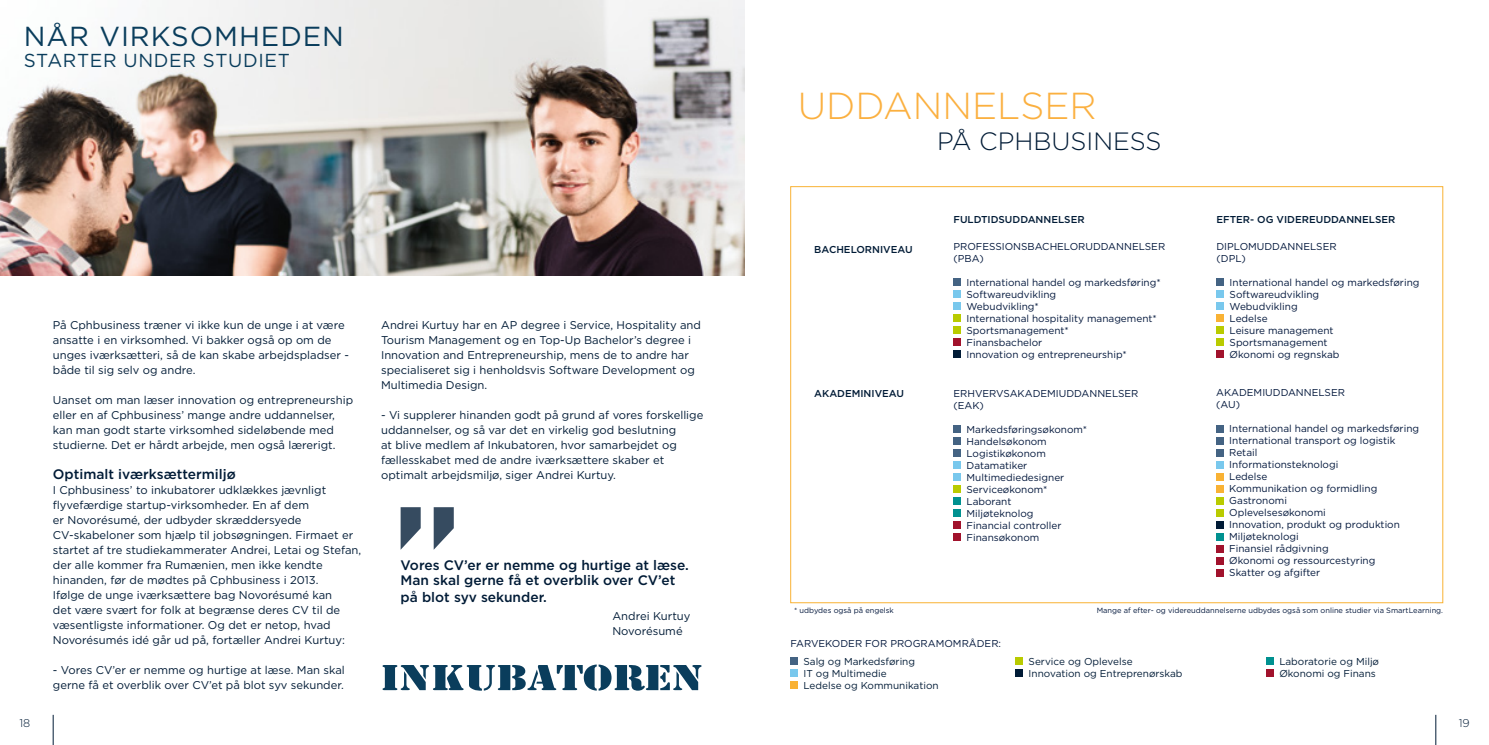
<style>
.page{position:relative;width:1489px;height:745px;background:#fff}
.page>*{position:absolute;margin:0;border:0;box-sizing:border-box;transform-origin:0 0}
.t1{font:300 37.5px "Gotham";color:#fbb040}
.t2{font:27.5px "Gotham";letter-spacing:.035em;color:#0a3d5c}
.t3{font:300 25px "Gotham";color:#001b36}
.t4{font:18.75px "Gotham";letter-spacing:.035em;color:#0a3d5c}
.t5{font:500 13.75px/15px "Gotham";color:#001b36}
.t6{font:11.25px/15px "Gotham";color:#001b36}
.t7{font:300 11.25px "Gotham";color:#001b36}
.t8{font:10px/12px "Gotham";color:#00163b}
.t9{font:10px/12px "Gotham";color:#001b36}
.t10{font:500 10px "Gotham";color:#001b36}
.t11{font:7.5px "Gotham";color:#00163b}
</style>
<div class="page">
<img style="left:0;top:0;width:744px;height:275px">
<svg style="left:400px;top:507px;width:20px;height:42px"></svg>
<svg style="left:433px;top:507px;width:21px;height:42px"></svg>
<div style="left:953px;top:278px;width:7px;height:7px;background:#446383"></div>
<div style="left:953px;top:290px;width:7px;height:7px;background:#79c8ed"></div>
<div style="left:953px;top:302px;width:7px;height:7px;background:#79c8ed"></div>
<div style="left:953px;top:314px;width:7px;height:7px;background:#b9cb00"></div>
<div style="left:953px;top:326px;width:7px;height:7px;background:#b9cb00"></div>
<div style="left:953px;top:338px;width:7px;height:7px;background:#a1122c"></div>
<div style="left:953px;top:350px;width:7px;height:7px;background:#001b36"></div>
<div style="left:1216px;top:278px;width:7px;height:7px;background:#446383"></div>
<div style="left:1216px;top:290px;width:7px;height:7px;background:#79c8ed"></div>
<div style="left:1216px;top:302px;width:7px;height:7px;background:#79c8ed"></div>
<div style="left:1216px;top:314px;width:7px;height:7px;background:#f9b234"></div>
<div style="left:1216px;top:326px;width:7px;height:7px;background:#b9cb00"></div>
<div style="left:1216px;top:338px;width:7px;height:7px;background:#b9cb00"></div>
<div style="left:1216px;top:350px;width:7px;height:7px;background:#a1122c"></div>
<div style="left:790px;top:657px;width:7px;height:7px;background:#446383"></div>
<div style="left:790px;top:669px;width:7px;height:7px;background:#79c8ed"></div>
<div style="left:790px;top:681px;width:7px;height:7px;background:#f9b234"></div>
<div style="left:1015px;top:657px;width:7px;height:7px;background:#b9cb00"></div>
<div style="left:1015px;top:669px;width:7px;height:7px;background:#001b36"></div>
<div style="left:1266px;top:657px;width:7px;height:7px;background:#009190"></div>
<div style="left:1266px;top:669px;width:7px;height:7px;background:#a1122c"></div>
<div style="left:953px;top:425px;width:7px;height:7px;background:#446383"></div>
<div style="left:953px;top:437px;width:7px;height:7px;background:#446383"></div>
<div style="left:953px;top:449px;width:7px;height:7px;background:#446383"></div>
<div style="left:953px;top:461px;width:7px;height:7px;background:#79c8ed"></div>
<div style="left:953px;top:473px;width:7px;height:7px;background:#79c8ed"></div>
<div style="left:953px;top:485px;width:7px;height:7px;background:#b9cb00"></div>
<div style="left:953px;top:497px;width:7px;height:7px;background:#009190"></div>
<div style="left:953px;top:509px;width:7px;height:7px;background:#009190"></div>
<div style="left:953px;top:521px;width:7px;height:7px;background:#a1122c"></div>
<div style="left:953px;top:533px;width:7px;height:7px;background:#a1122c"></div>
<div style="left:1216px;top:424px;width:7px;height:8px;background:#446383"></div>
<div style="left:1216px;top:436px;width:7px;height:8px;background:#446383"></div>
<div style="left:1216px;top:448px;width:7px;height:8px;background:#446383"></div>
<div style="left:1216px;top:460px;width:7px;height:8px;background:#79c8ed"></div>
<div style="left:1216px;top:472px;width:7px;height:8px;background:#f9b234"></div>
<div style="left:1216px;top:484px;width:7px;height:8px;background:#f9b234"></div>
<div style="left:1216px;top:496px;width:7px;height:8px;background:#b9cb00"></div>
<div style="left:1216px;top:508px;width:7px;height:8px;background:#b9cb00"></div>
<div style="left:1216px;top:520px;width:7px;height:8px;background:#001b36"></div>
<div style="left:1216px;top:532px;width:7px;height:8px;background:#009190"></div>
<div style="left:1216px;top:544px;width:7px;height:8px;background:#a1122c"></div>
<div style="left:1216px;top:556px;width:7px;height:8px;background:#a1122c"></div>
<div style="left:1216px;top:568px;width:7px;height:8px;background:#a1122c"></div>
<svg style="left:382px;top:664px;width:319px;height:26px"></svg>
<hr style="left:53px;top:714px;width:1px;height:30px;background:#001b36">
<hr style="left:1435px;top:714px;width:1px;height:30px;background:#001b36">
<h2 class="t2" style="left:24px;top:19px;width:321px">NÅR VIRKSOMHEDEN</h2>
<h3 class="t4" style="left:24px;top:49px;width:267px">STARTER UNDER STUDIET</h3>
<p class="t6" style="left:53px;top:317px;width:297px">På Cphbusiness træner vi ikke kun de unge i at være ansatte i en virksomhed. Vi bakker også op om de unges iværksætteri, så de kan skabe arbejdspladser - både til sig selv og andre.</p>
<p class="t6" style="left:53px;top:392px;width:302px">Uanset om man læser innovation og entrepreneurship eller en af Cphbusiness’ mange andre uddannelser, kan man godt starte virksomhed sideløbende med studierne. Det er hårdt arbejde, men også lærerigt.</p>
<p class="t5" style="left:53px;top:466px;width:184px">Optimalt iværksættermiljø</p>
<p class="t6" style="left:53px;top:482px;width:310px">I Cphbusiness’ to inkubatorer udklækkes jævnligt flyvefærdige startup-virksomheder. En af dem<br>er Novorésumé, der udbyder skræddersyede CV-skabeloner som hjælp til jobsøgningen. Firmaet er startet af tre studiekammerater Andrei, Letai og Stefan, der alle kommer fra Rumænien, men ikke kendte hinanden, før de mødtes på Cphbusiness i 2013.<br>Ifølge de unge iværksættere bag Novorésumé kan<br>det være svært for folk at begrænse deres CV til de væsentligste informationer. Og det er netop, hvad Novorésumés idé går ud på, fortæller Andrei Kurtuy:</p>
<p class="t6" style="left:53px;top:662px;width:293px">- Vores CV’er er nemme og hurtige at læse. Man skal gerne få et overblik over CV’et på blot syv sekunder.</p>
<p class="t6" style="left:381px;top:317px;width:321px">Andrei Kurtuy har en AP degree i Service, Hospitality and Tourism Management og en Top-Up Bachelor’s degree i Innovation and Entrepreneurship, mens de to andre har specialiseret sig i henholdsvis Software Development og Multimedia Design.</p>
<p class="t6" style="left:381px;top:407px;width:324px">- Vi supplerer hinanden godt på grund af vores forskellige uddannelser, og så var det en virkelig god beslutning<br>at blive medlem af Inkubatoren, hvor samarbejdet og fællesskabet med de andre iværksættere skaber et optimalt arbejdsmiljø, siger Andrei Kurtuy.</p>
<p class="t5" style="left:400px;top:557px;width:290px">Vores CV’er er nemme og hurtige at læse.<br>Man skal gerne få et overblik over CV’et</p>
<p class="t5" style="left:400px;top:588px;width:148px">på blot syv sekunder.</p>
<p class="t6" style="left:612px;top:608px;width:80px">Andrei Kurtuy<br>Novorésumé</p>
<h1 class="t1" style="left:797px;top:82px;width:300px">UDDANNELSER</h1>
<p class="t10" style="left:814px;top:242px;width:100px">BACHELORNIVEAU</p>
<p class="t10" style="left:814px;top:386px;width:91px">AKADEMINIVEAU</p>
<h3 class="t3" style="left:937px;top:125px;width:226px">PÅ CPHBUSINESS</h3>
<p class="t10" style="left:953px;top:212px;width:133px">FULDTIDSUDDANNELSER</p>
<p class="t8" style="left:953px;top:240px;width:213px">PROFESSIONSBACHELORUDDANNELSER (PBA)</p>
<p class="t8" style="left:966px;top:276px;width:196px">International handel og markedsføring*<br>Softwareudvikling<br>Webudvikling*<br>International hospitality management*<br>Sportsmanagement*<br>Finansbachelor<br>Innovation og entrepreneurship*</p>
<p class="t8" style="left:953px;top:386px;width:186px">ERHVERVSAKADEMIUDDANNELSER (EAK)</p>
<p class="t8" style="left:966px;top:422px;width:122px">Markedsføringsøkonom*<br>Handelsøkonom<br>Logistikøkonom<br>Datamatiker<br>Multimediedesigner<br>Serviceøkonom*<br>Laborant<br>Miljøteknolog<br>Financial controller<br>Finansøkonom</p>
<p class="t10" style="left:1216px;top:212px;width:180px">EFTER- OG VIDEREUDDANNELSER</p>
<p class="t8" style="left:1216px;top:240px;width:122px">DIPLOMUDDANNELSER (DPL)</p>
<p class="t8" style="left:1229px;top:276px;width:191px">International handel og markedsføring<br>Softwareudvikling<br>Webudvikling<br>Ledelse<br>Leisure management<br>Sportsmanagement<br>Økonomi og regnskab</p>
<p class="t8" style="left:1216px;top:386px;width:130px">AKADEMIUDDANNELSER (AU)</p>
<p class="t8" style="left:1229px;top:422px;width:191px">International handel og markedsføring<br>International transport og logistik<br>Retail<br>Informationsteknologi<br>Ledelse<br>Kommunikation og formidling<br>Gastronomi<br>Oplevelsesøkonomi<br>Innovation, produkt og produktion<br>Miljøteknologi<br>Finansiel rådgivning<br>Økonomi og ressourcestyring<br>Skatter og afgifter</p>
<p class="t11" style="left:794px;top:605px;width:101px">* udbydes også på engelsk</p>
<p class="t8" style="left:790px;top:637px;width:212px">FARVEKODER FOR PROGRAMOMRÅDER:</p>
<p class="t9" style="left:803px;top:654px;width:137px">Salg og Markedsføring<br>IT og Multimedie<br>Ledelse og Kommunikation</p>
<p class="t9" style="left:1028px;top:654px;width:155px">Service og Oplevelse<br>Innovation og Entreprenørskab</p>
<p class="t9" style="left:1279px;top:654px;width:101px">Laboratorie og Miljø<br>Økonomi og Finans</p>
<p class="t11" style="left:1096px;top:605px;width:348px">Mange af efter- og videreuddannelserne udbydes også som online studier via SmartLearning.</p>
<p class="t7" style="left:19px;top:715px;width:12px">18</p>
<p class="t7" style="left:1458px;top:715px;width:12px">19</p>
</div>
